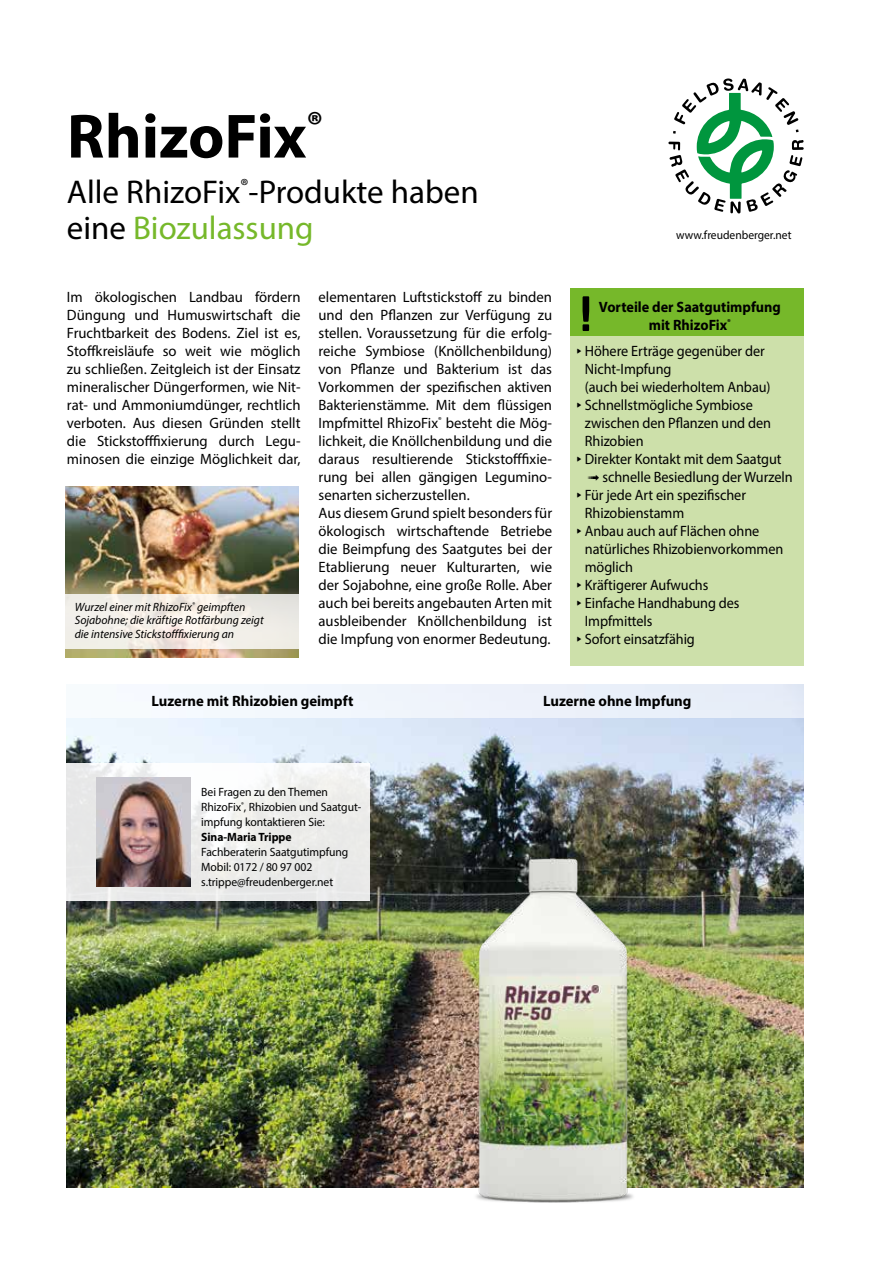
<style>
.page{position:relative;width:893px;height:1263px;background:#fff}
.page>*{position:absolute;margin:0;border:0;box-sizing:border-box;transform-origin:0 0}
.t1{font:700 63px "Myriad Pro";color:#000}
.t2{font:33px/36px "Myriad Pro";color:#000}
.t3{font:15px/18px "Myriad Pro";color:#000;text-align:justify}
.t4{font:15px "Myriad Pro";color:#000;scale:.95 1}
.t5{font:700 15px "Myriad Pro";color:#000}
.t6{font:700 15px/18px "Myriad Pro";color:#000;text-align:center;scale:.95 1}
.t7{font:12px/15px "Myriad Pro";letter-spacing:-.005em;color:#000}
.t8{font:italic 12px/13.5px "Myriad Pro";color:#000}
.t9{font:12px "Myriad Pro";letter-spacing:-.005em;color:#000;scale:.96 1}
.t10{font:700 12px "Myriad Pro";letter-spacing:-.005em;color:#000}
.s1{color:#76b82a}
.s2{font-family:"Geogrotesque";font-weight:700}
</style>
<div class="page">
<img style="left:67px;top:718px;width:737px;height:469px">
<svg style="left:66px;top:763px;width:304px;height:137px;fill:#ececea"></svg>
<div style="left:570px;top:288px;width:234px;height:52px;background:#76b82a"></div>
<div style="left:55px;top:682px;width:749px;height:36px;background:#eff4fb"></div>
<img style="left:65px;top:486px;width:234px;height:171px">
<svg style="left:583px;top:296px;width:6px;height:35px"></svg>
<div style="left:570px;top:336px;width:234px;height:330px;background:#cde0aa"></div>
<svg style="left:65px;top:594px;width:234px;height:54px;background:#f1ece6"></svg>
<img style="left:439px;top:840px;width:209px;height:363px">
<img style="left:97px;top:777px;width:94px;height:109px">
<svg style="left:668px;top:78px;width:136px;height:135px"></svg>
<h1 class="t1" style="left:67px;top:95px;width:258px">RhizoFix<sup>®</sup></h1>
<h2 class="t2" style="left:67px;top:173px;width:413px">Alle RhizoFix<sup>®</sup>-Produkte haben eine <span class="s1">Biozulassung</span></h2>
<p class="t3" style="left:67px;top:287px;width:235px">Im ökologischen Landbau fördern Düngung und Humuswirtschaft die Fruchtbarkeit des Bodens. Ziel ist es, Stoffkreisläufe so weit wie möglich zu schließen. Zeitgleich ist der Einsatz mineralischer Düngerformen, wie Nit&shy;rat- und Ammoniumdünger, rechtlich verboten. Aus diesen Gründen stellt die Stickstofffixierung durch Legu&shy;minosen die einzige Möglichkeit dar,</p>
<p class="t3" style="left:319px;top:287px;width:235px;text-align:left">elementaren Luftstickstoff zu binden und den Pflanzen zur Verfügung zu stellen. Voraussetzung für die erfolg&shy;reiche Symbiose (Knöllchenbildung) von Pflanze und Bakterium ist das Vorkommen der spezifischen aktiven Bakterienstämme. Mit dem flüssigen Impfmittel RhizoFix<sup>®</sup> besteht die Mög&shy;lichkeit, die Knöllchenbildung und die daraus resultierende Stickstofffixie&shy;rung bei allen gängigen Legumino&shy;senarten sicherzustellen.<br>Aus diesem Grund spielt besonders für ökologisch wirtschaftende Betriebe die Beimpfung des Saatgutes bei der Etablierung neuer Kulturarten, wie der Sojabohne, eine große Rolle. Aber auch bei bereits angebauten Arten mit ausbleibender Knöllchenbildung ist die Impfung von enormer Bedeutung.</p>
<p class="t8" style="left:75px;top:600px;width:190px">Wurzel einer mit RhizoFix<sup>®</sup> geimpften<br>Sojabohne; die kräftige Rotfärbung zeigt die intensive Stickstofffixierung an</p>
<p class="t9" style="left:676px;top:227px;width:121px">www.freudenberger.net</p>
<p class="t6" style="left:599px;top:297px;width:193px">Vorteile der Saatgutimpfung mit RhizoFix<sup>®</sup></p>
<p class="t4" style="left:576px;top:341px;width:200px"><span class="s2">∂</span> Höhere Erträge gegenüber der</p>
<p class="t4" style="left:585px;top:359px;width:93px">Nicht-Impfung</p>
<p class="t4" style="left:585px;top:377px;width:197px">(auch bei wiederholtem Anbau)</p>
<p class="t4" style="left:576px;top:395px;width:188px"><span class="s2">∂</span> Schnellstmögliche Symbiose</p>
<p class="t4" style="left:585px;top:413px;width:198px">zwischen den Pflanzen und den</p>
<p class="t4" style="left:585px;top:431px;width:63px">Rhizobien</p>
<p class="t4" style="left:576px;top:449px;width:218px"><span class="s2">∂</span> Direkter Kontakt mit dem Saatgut</p>
<p class="t4" style="left:588px;top:467px;width:217px">➟ schnelle Besiedlung der Wurzeln</p>
<p class="t4" style="left:576px;top:485px;width:180px"><span class="s2">∂</span> Für jede Art ein spezifischer</p>
<p class="t4" style="left:585px;top:503px;width:106px">Rhizobienstamm</p>
<p class="t4" style="left:576px;top:521px;width:194px"><span class="s2">∂</span> Anbau auch auf Flächen ohne</p>
<p class="t4" style="left:585px;top:539px;width:210px">natürliches Rhizobienvorkommen</p>
<p class="t4" style="left:585px;top:557px;width:52px">möglich</p>
<p class="t4" style="left:576px;top:575px;width:141px"><span class="s2">∂</span> Kräftigerer Aufwuchs</p>
<p class="t4" style="left:576px;top:593px;width:174px"><span class="s2">∂</span> Einfache Handhabung des</p>
<p class="t4" style="left:585px;top:611px;width:73px">Impfmittels</p>
<p class="t4" style="left:576px;top:629px;width:127px"><span class="s2">∂</span> Sofort einsatzfähig</p>
<p class="t5" style="left:152px;top:691px;width:203px">Luzerne mit Rhizobien geimpft</p>
<p class="t5" style="left:543px;top:691px;width:150px">Luzerne ohne Impfung</p>
<p class="t7" style="left:201px;top:784px;width:162px">Bei Fragen zu den Themen<br>RhizoFix<sup>®</sup>, Rhizobien und Saatgut&shy;impfung kontaktieren Sie:</p>
<p class="t10" style="left:201px;top:829px;width:92px">Sina-Maria Trippe</p>
<p class="t7" style="left:201px;top:844px;width:149px">Fachberaterin Saatgutimpfung<br>Mobil: 0172 / 80 97 002 s.trippe@freudenberger.net</p>
</div>
